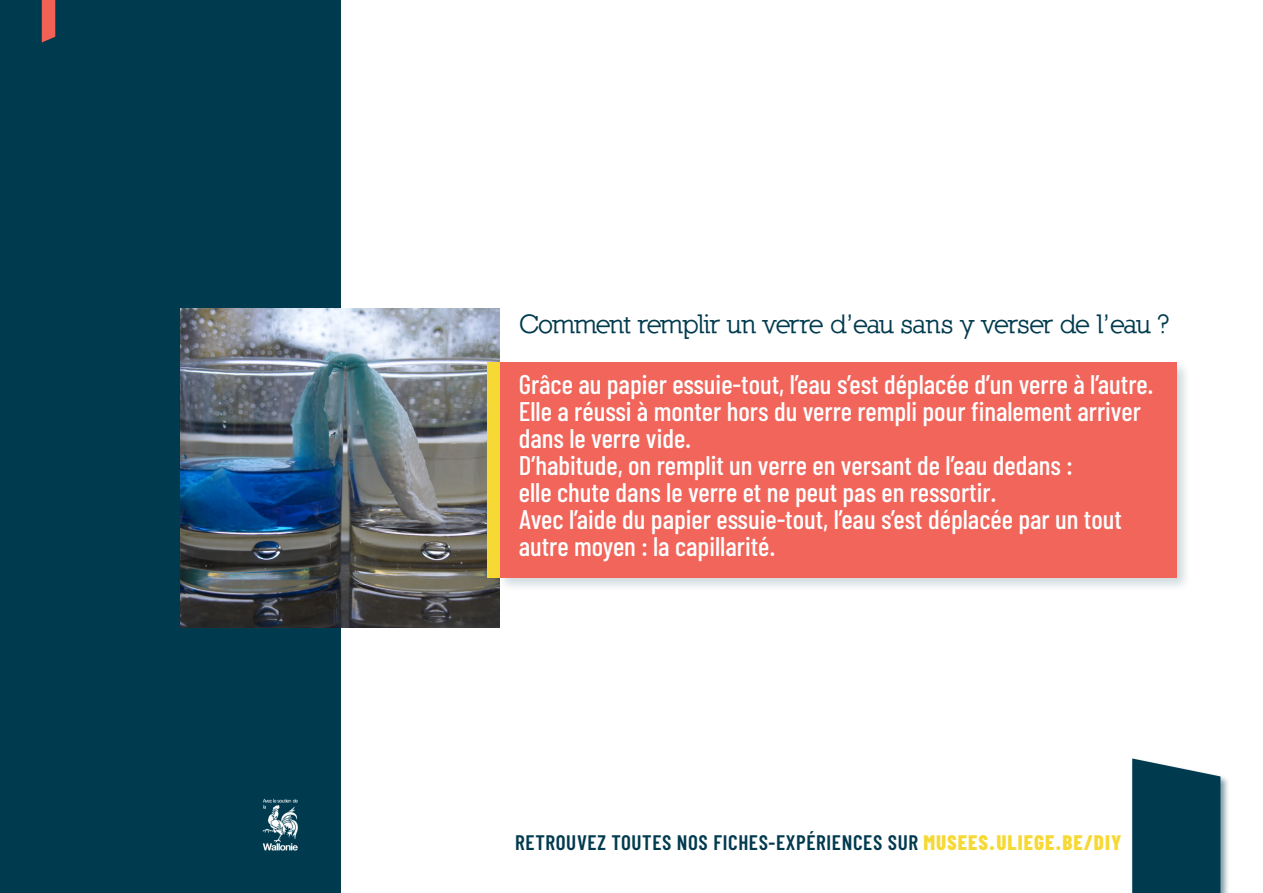
<style>
.page{position:relative;width:1263px;height:893px;background:#fff}
.page>*{position:absolute;margin:0;border:0;box-sizing:border-box;transform-origin:0 0}
.t1{font:500 27px/27px "Barlow Condensed";color:#fff}
.t2{font:700 27px "Nilland";letter-spacing:-.03em;color:#003a4e}
.t3{font:600 21px "Barlow Condensed";letter-spacing:.03em;color:#003a4e}
.s1{font-weight:800;color:#f6d935}
</style>
<div class="page">
<div style="left:0;top:0;width:340px;height:893px;background:#003a4e"></div>
<div style="left:42px;top:0;width:15px;height:44px;background:#003a4e;opacity:.4"></div>
<svg style="left:42px;top:0;width:13px;height:43px"></svg>
<img style="left:262px;top:798px;width:36px;height:53px">
<div style="left:1130px;top:757px;width:100px;height:136px;background:#003a4e;opacity:.5"></div>
<svg style="left:1132px;top:758px;width:88px;height:135px;background:#12485a"></svg>
<div style="left:497px;top:360px;width:695px;height:233px;background:#003a4e;opacity:.2"></div>
<div style="left:500px;top:362px;width:676px;height:216px;background:#f16156"></div>
<img style="left:181px;top:308px;width:319px;height:319px">
<div style="left:487px;top:362px;width:13px;height:216px;background:#f6d935"></div>
<p class="t2" style="left:519px;top:308px;width:652px">Comment remplir un verre d’eau sans y verser de l’eau ?</p>
<p class="t1" style="left:519px;top:370px;width:636px">Grâce au papier essuie-tout, l’eau s’est déplacée d’un verre à l’autre.<br>Elle a réussi à monter hors du verre rempli pour finalement arriver dans le verre vide.<br>D’habitude, on remplit un verre en versant de l’eau dedans :<br>elle chute dans le verre et ne peut pas en ressortir.<br>Avec l’aide du papier essuie-tout, l’eau s’est déplacée par un tout autre moyen : la capillarité.</p>
<p class="t3" style="left:515px;top:830px;width:608px">RETROUVEZ TOUTES NOS FICHES-EXPÉRIENCES SUR <span class="s1">MUSEES.ULIEGE.BE/DIY</span></p>
</div>
